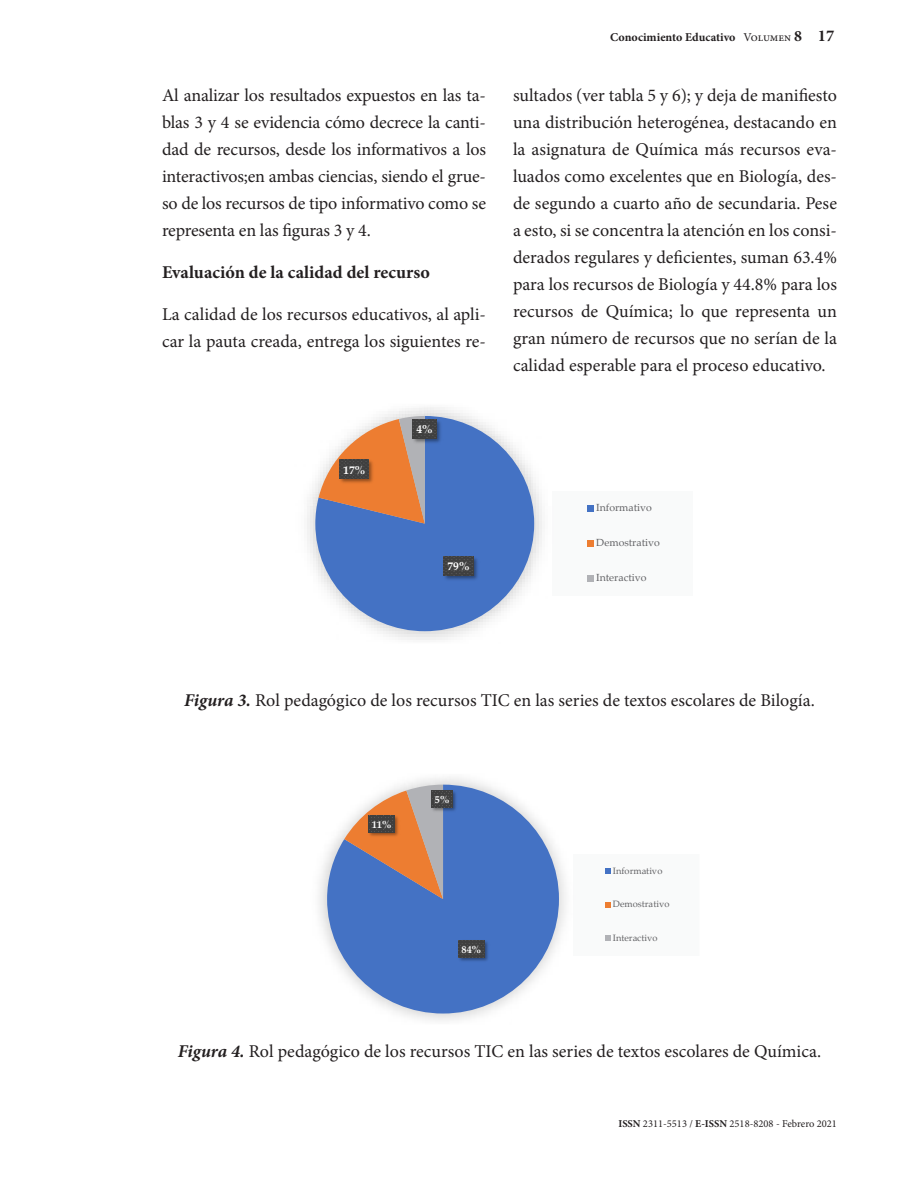
<style>
.page{position:relative;width:918px;height:1188px;background:#fff}
.page>*{position:absolute;margin:0;border:0;box-sizing:border-box;transform-origin:0 0}
.CE2016{font:18px/27px "Minion Pro";color:#231f20;text-align:justify}
.CE2016-2{font:700 18px "Minion Pro";letter-spacing:.005em;color:#231f20}
.t1{font:700 12px "Minion Pro";color:#231f20}
.t2{font:700 11.4px "Palatino Linotype";color:#fff}
.t3{font:10.5px "Minion Pro";color:#231f20}
.t4{font:10.35px "Palatino Linotype";color:#636366}
.t5{font:700 10.2px "Palatino Linotype";color:#fff}
.t6{font:9.15px "Palatino Linotype";color:#636366}
.s1{font-weight:400}
.s2{font-size:16.5px}
.s3{font-weight:700;font-style:italic}
.s4{font-weight:700}
</style>
<div class="page">
<img style="left:310px;top:410px;width:232px;height:230px">
<img style="left:307px;top:410px;width:68px;height:138px">
<img style="left:375px;top:407px;width:74px;height:9px">
<svg style="left:315px;top:416px;width:219px;height:215px;fill:#4472c4"></svg>
<svg style="left:319px;top:416px;width:106px;height:108px"></svg>
<img style="left:441px;top:554px;width:39px;height:28px">
<svg style="left:444px;top:557px;width:29px;height:18px"></svg>
<img style="left:337px;top:457px;width:39px;height:29px">
<svg style="left:340px;top:460px;width:29px;height:19px"></svg>
<img style="left:410px;top:417px;width:33px;height:28px">
<svg style="left:413px;top:420px;width:23px;height:19px"></svg>
<div style="left:553px;top:491px;width:140px;height:105px;background:#f9fafa"></div>
<div style="left:587px;top:505px;width:6px;height:7px;background:#4472c4"></div>
<div style="left:587px;top:540px;width:6px;height:7px;background:#ed7d31"></div>
<svg style="left:587px;top:575px;width:6px;height:6px"></svg>
<img style="left:385px;top:775px;width:78px;height:10px">
<svg style="left:327px;top:785px;width:232px;height:229px;fill:#4472c4"></svg>
<svg style="left:344px;top:785px;width:99px;height:114px;background:#b29692"></svg>
<img style="left:456px;top:938px;width:34px;height:26px">
<svg style="left:458px;top:941px;width:26px;height:16px"></svg>
<img style="left:366px;top:814px;width:35px;height:25px">
<svg style="left:369px;top:816px;width:25px;height:17px"></svg>
<img style="left:430px;top:788px;width:28px;height:25px">
<svg style="left:432px;top:790px;width:20px;height:17px"></svg>
<div style="left:573px;top:854px;width:127px;height:101px;background:#f9fafa"></div>
<svg style="left:605px;top:868px;width:5px;height:6px"></svg>
<svg style="left:605px;top:902px;width:5px;height:5px"></svg>
<svg style="left:605px;top:935px;width:5px;height:6px"></svg>
<p class="CE2016" style="left:162px;top:82px;width:326px">Al analizar los resultados expuestos en las ta&shy;blas 3 y 4 se evidencia cómo decrece la canti&shy;dad de recursos, desde los informativos a los interactivos;en ambas ciencias, siendo el grue&shy;so de los recursos de tipo informativo como se representa en las figuras 3 y 4.</p>
<p class="CE2016-2" style="left:162px;top:259px;width:270px">Evaluación de la calidad del recurso</p>
<p class="CE2016" style="left:162px;top:301px;width:326px">La calidad de los recursos educativos, al apli&shy;car la pauta creada, entrega los siguientes re-</p>
<p class="t2" style="left:343px;top:462px;width:24px">17%</p>
<p class="t2" style="left:416px;top:421px;width:18px">4%</p>
<p class="t2" style="left:447px;top:558px;width:24px">79%</p>
<p class="t1" style="left:610px;top:29px;width:225px">Conocimiento Educativo <span class="s1">Volumen</span> <span class="s2">8 17</span></p>
<p class="CE2016" style="left:513px;top:82px;width:326px">sultados (ver tabla 5 y 6); y deja de manifiesto una distribución heterogénea, destacando en la asignatura de Química más recursos eva&shy;luados como excelentes que en Biología, des&shy;de segundo a cuarto año de secundaria. Pese a esto, si se concentra la atención en los consi&shy;derados regulares y deficientes, suman 63.4% para los recursos de Biología y 44.8% para los recursos de Química; lo que representa un gran número de recursos que no serían de la calidad esperable para el proceso educativo.</p>
<p class="t4" style="left:596px;top:501px;width:57px">Informativo</p>
<p class="t4" style="left:596px;top:536px;width:65px">Demostrativo</p>
<p class="t4" style="left:596px;top:570px;width:52px">Interactivo</p>
<p class="CE2016" style="left:184px;top:687px;width:632px"><span class="s3">Figura 3.</span> Rol pedagógico de los recursos TIC en las series de textos escolares de Bilogía.</p>
<p class="t5" style="left:372px;top:817px;width:21px">11%</p>
<p class="t5" style="left:435px;top:792px;width:16px">5%</p>
<p class="t5" style="left:462px;top:942px;width:21px">84%</p>
<p class="t6" style="left:613px;top:864px;width:51px">Informativo</p>
<p class="t6" style="left:613px;top:898px;width:58px">Demostrativo</p>
<p class="t6" style="left:613px;top:931px;width:46px">Interactivo</p>
<p class="CE2016" style="left:178px;top:1038px;width:645px"><span class="s3">Figura 4.</span> Rol pedagógico de los recursos TIC en las series de textos escolares de Química.</p>
<p class="t3" style="left:618px;top:1117px;width:220px"><span class="s4">ISSN</span> 2311-5513 / <span class="s4">E-ISSN</span> 2518-8208 - Febrero 2021</p>
</div>
